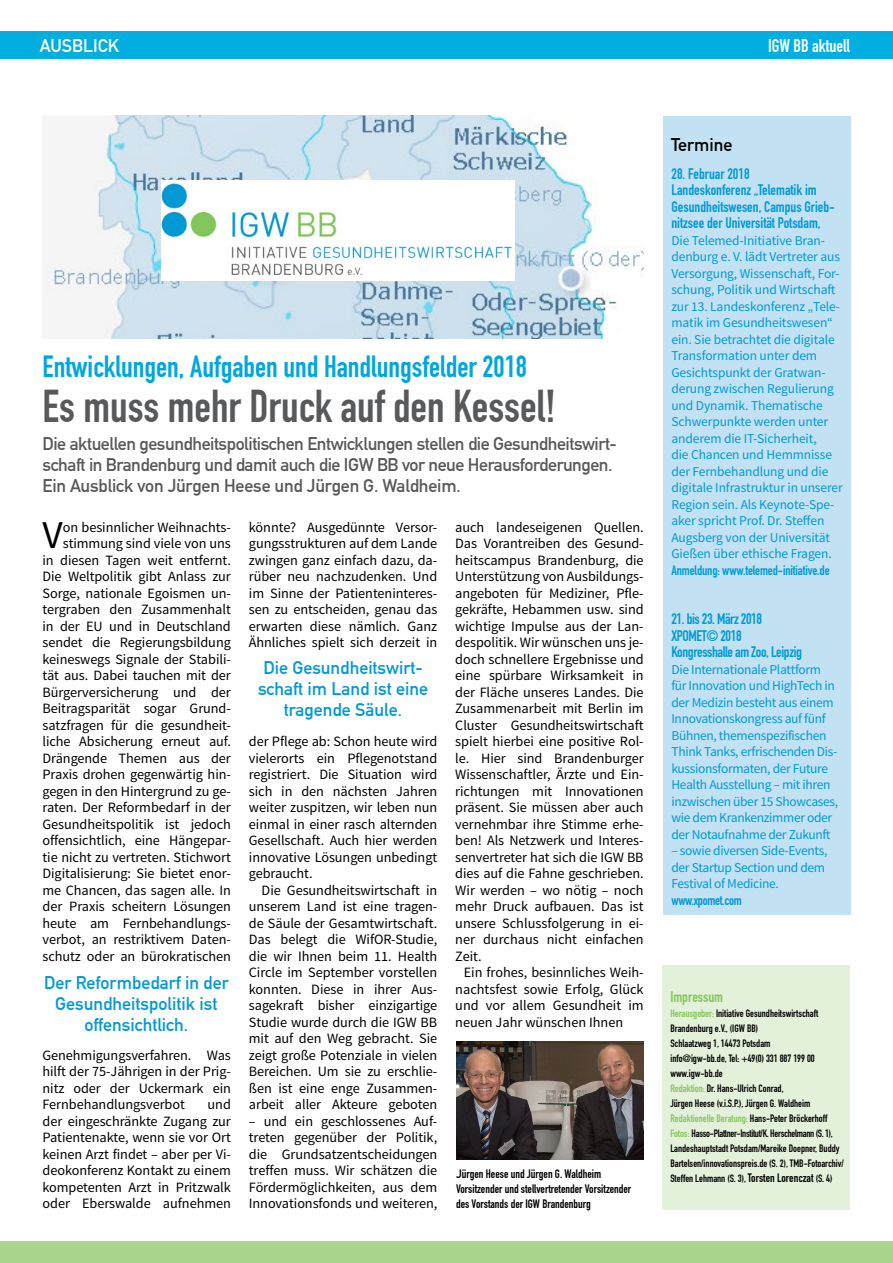
<style>
.page{position:relative;width:893px;height:1263px;background:#fff}
.page>*{position:absolute;margin:0;border:0;box-sizing:border-box;transform-origin:0 0}
.t1{font:45px "DIN Engschrift";color:#58595b}
.t2{font:39.45px "Source Sans Pro";color:#000}
.t3{font:30px "DIN Engschrift";color:#00a7dc}
.t4{font:18px/21px "DIN Mittelschrift";letter-spacing:-.025em;color:#58595b}
.t5{font:18px/21px "DIN Mittelschrift";color:#0099d5;text-align:center}
.t6{font:18px "DIN Engschrift";color:#fff}
.t7{font:18px "DIN Mittelschrift";color:#fff}
.t8{font:18px "DIN Mittelschrift";color:#000}
.t9{font:15px/16.5px "DIN Engschrift";color:#0099d5}
.t10{font:15px/16.5px "DIN Engschrift";letter-spacing:-.025em;color:#0099d5}
.t11{font:15px "DIN Engschrift";color:#85c55b}
.t12{font:14.25px/16.5px "Source Sans Pro";letter-spacing:-.005em;color:#000;text-align:justify}
.t13{font:13.5px/16.5px "Source Sans Pro";letter-spacing:-.015em;color:#0099d5}
.t14{font:13.5px "DIN Engschrift";letter-spacing:-.01em;color:#0099d5}
.t15{font:12px/15px "DIN Engschrift";color:#000}
.t16{font:10.5px/15px "DIN Engschrift";color:#000}
.s1{font-family:"DIN Mittelschrift"}
.s2{color:#85c55b}
.s3{font-size:12px}
</style>
<div class="page">
<div style="left:662px;top:965px;width:188px;height:244px;background:#e4f1da"></div>
<div style="left:663px;top:116px;width:187px;height:799px;background:#c2e2f3"></div>
<div style="left:0;top:32px;width:893px;height:27px;background:#00afdf"></div>
<div style="left:0;top:1241px;width:893px;height:22px;background:#a9d48b"></div>
<img style="left:456px;top:1042px;width:188px;height:118px">
<img style="left:43px;top:115px;width:601px;height:224px">
<img style="left:161px;top:180px;width:353px;height:100px">
<p class="t7" style="left:40px;top:35px;width:81px">AUSBLICK</p>
<p class="t6" style="left:768px;top:35px;width:83px">IGW BB aktuell</p>
<h3 class="t3" style="left:43px;top:349px;width:486px">Entwicklungen, Aufgaben und Handlungsfelder 2018</h3>
<h1 class="t1" style="left:43px;top:380px;width:515px">Es muss mehr Druck auf den Kessel!</h1>
<p class="t4" style="left:43px;top:433px;width:576px">Die aktuellen gesundheitspolitischen Entwicklungen stellen die Gesundheitswirt&shy;schaft in Brandenburg und damit auch die IGW BB vor neue Herausforderungen.<br>Ein Ausblick von Jürgen Heese und Jürgen G. Waldheim.</p>
<p class="t12" style="left:43px;top:519px;width:190px;text-align:right">on besinnlicher Weihnachts&shy;stimmung sind viele von uns<br>in diesen Tagen weit entfernt.<br>Die Weltpolitik gibt Anlass zur<br>Sorge, nationale Egoismen un&shy;tergraben den Zusammenhalt in der EU und in Deutschland sendet die Regierungsbildung keineswegs Signale der Stabili&shy;tät aus. Dabei tauchen mit der<br>Bürgerversicherung und der<br>Beitragsparität sogar Grund&shy;satzfragen für die gesundheit&shy;liche Absicherung erneut auf.<br>Drängende Themen aus der<br>Praxis drohen gegenwärtig hin&shy;gegen in den Hintergrund zu ge&shy;raten. Der Reformbedarf in der<br>Gesundheitspolitik ist jedoch offensichtlich, eine Hängepar&shy;tie nicht zu vertreten. Stichwort<br>Digitalisierung: Sie bietet enor&shy;me Chancen, das sagen alle. In der Praxis scheitern Lösungen heute am Fernbehandlungs&shy;verbot, an restriktivem Daten&shy;schutz oder an bürokratischen</p>
<h2 class="t2" style="left:43px;top:510px;width:22px">V</h2>
<p class="t5" style="left:44px;top:972px;width:186px">Der Reformbedarf in der<br>Gesundheitspolitik ist offensichtlich.</p>
<p class="t12" style="left:43px;top:1047px;width:190px">Genehmigungsverfahren. Was hilft der 75-Jährigen in der Prig&shy;nitz oder der Uckermark ein Fernbehandlungsverbot</p>
<p class="t12" style="left:43px;top:1096px;width:190px;text-indent:165px">und der eingeschränkte Zugang zur Patientenakte, wenn sie vor Ort keinen Arzt findet – aber per Vi&shy;deokonferenz Kontakt zu einem kompetenten Arzt in Pritzwalk oder Eberswalde aufnehmen</p>
<p class="t12" style="left:249px;top:519px;width:190px">könnte? Ausgedünnte Versor&shy;gungsstrukturen auf dem Lande zwingen ganz einfach dazu, da&shy;rüber neu nachzudenken. Und im Sinne der Patienteninteres&shy;sen zu entscheiden, genau das erwarten diese nämlich. Ganz Ähnliches spielt sich derzeit in</p>
<p class="t5" style="left:258px;top:657px;width:172px">Die Gesundheitswirt&shy;schaft im Land ist eine tragende Säule.</p>
<p class="t12" style="left:249px;top:733px;width:190px">der Pflege ab: Schon heute wird vielerorts ein Pflegenotstand registriert. Die Situation wird sich in den nächsten Jahren weiter zuspitzen, wir leben nun einmal in einer rasch alternden Gesellschaft. Auch hier werden innovative Lösungen unbedingt gebraucht.</p>
<p class="t12" style="left:249px;top:882px;width:190px;text-indent:13px">Die Gesundheitswirtschaft in unserem Land ist eine tragen&shy;de Säule der Gesamtwirtschaft.<br>Das belegt die WifOR-Studie, die wir Ihnen beim 11. Health Circle im September vorstellen konnten. Diese in ihrer Aus&shy;sagekraft bisher einzigartige Studie wurde durch die IGW BB mit auf den Weg gebracht. Sie zeigt große Potenziale in vielen Bereichen. Um sie zu erschlie&shy;ßen ist eine enge Zusammen&shy;arbeit aller Akteure geboten</p>
<p class="t12" style="left:249px;top:1113px;width:190px">– und ein geschlossenes Auf&shy;treten gegenüber der Politik, die Grundsatzentscheidungen treffen muss. Wir schätzen die Fördermöglichkeiten, aus dem Innovationsfonds und weiteren,</p>
<p class="t12" style="left:455px;top:519px;width:190px">auch landeseigenen Quellen.</p>
<p class="t12" style="left:455px;top:535px;width:190px">Das Vorantreiben des Gesund-</p>
<p class="t12" style="left:455px;top:552px;width:190px">heitscampus Brandenburg, die</p>
<p class="t12" style="left:455px;top:568px;width:190px">Unterstützung von Ausbildungs-</p>
<p class="t12" style="left:455px;top:585px;width:190px">angeboten für Mediziner, Pfle-</p>
<p class="t12" style="left:455px;top:601px;width:190px">gekräfte, Hebammen usw. sind</p>
<p class="t12" style="left:455px;top:618px;width:190px">wichtige Impulse aus der Lan-</p>
<p class="t12" style="left:455px;top:634px;width:190px">despolitik. Wir wünschen uns je-</p>
<p class="t12" style="left:455px;top:651px;width:190px">doch schnellere Ergebnisse und</p>
<p class="t12" style="left:455px;top:667px;width:190px">eine spürbare Wirksamkeit in</p>
<p class="t12" style="left:455px;top:684px;width:190px">der Fläche unseres Landes. Die</p>
<p class="t12" style="left:455px;top:700px;width:190px">Zusammenarbeit mit Berlin im</p>
<p class="t12" style="left:455px;top:717px;width:190px">Cluster Gesundheitswirtschaft</p>
<p class="t12" style="left:455px;top:733px;width:190px">spielt hierbei eine positive Rol-</p>
<p class="t12" style="left:455px;top:750px;width:190px">le. Hier sind Brandenburger</p>
<p class="t12" style="left:455px;top:766px;width:190px">Wissenschaftler, Ärzte und Ein-</p>
<p class="t12" style="left:455px;top:783px;width:190px">richtungen mit Innovationen</p>
<p class="t12" style="left:455px;top:799px;width:190px">präsent. Sie müssen aber auch</p>
<p class="t12" style="left:455px;top:816px;width:190px">vernehmbar ihre Stimme erhe-</p>
<p class="t12" style="left:455px;top:832px;width:190px">ben! Als Netzwerk und Interes-</p>
<p class="t12" style="left:455px;top:849px;width:190px">senvertreter hat sich die IGW BB</p>
<p class="t12" style="left:455px;top:865px;width:190px">dies auf die Fahne geschrieben.</p>
<p class="t12" style="left:455px;top:882px;width:190px">Wir werden – wo nötig – noch</p>
<p class="t12" style="left:455px;top:898px;width:190px">mehr Druck aufbauen. Das ist</p>
<p class="t12" style="left:455px;top:915px;width:190px">unsere Schlussfolgerung in ei-</p>
<p class="t12" style="left:455px;top:931px;width:190px">ner durchaus nicht einfachen</p>
<p class="t12" style="left:455px;top:948px;width:28px">Zeit.</p>
<p class="t12" style="left:464px;top:964px;width:181px">Ein frohes, besinnliches Weih-</p>
<p class="t12" style="left:455px;top:981px;width:190px">nachtsfest sowie Erfolg, Glück</p>
<p class="t12" style="left:455px;top:997px;width:190px">und vor allem Gesundheit im</p>
<p class="t12" style="left:455px;top:1014px;width:169px">neuen Jahr wünschen Ihnen</p>
<p class="t15" style="left:456px;top:1166px;width:177px"><span class="s1">J</span>ürgen Heese und Jürgen G. Waldheim<br>Vorsitzender und stellvertretender Vorsitzender des Vorstands der IGW Brandenburg</p>
<p class="t8" style="left:671px;top:134px;width:63px">Termine</p>
<p class="t9" style="left:671px;top:165px;width:165px">28. Februar 2018<br>Landeskonferenz „Telematik im<br>Gesundheitswesen, Campus Grieb&shy;nitzsee der Universität Potsdam,</p>
<p class="t13" style="left:671px;top:232px;width:173px">Die Telemed-Initiative Bran&shy;denburg e. V. lädt Vertreter aus<br>Versorgung, Wissenschaft, For&shy;schung, Politik und Wirtschaft zur 13. Landeskonferenz „Tele&shy;matik im Gesundheitswesen“ ein. Sie betrachtet die digitale<br>Transformation unter dem<br>Gesichtspunkt der Gratwan&shy;derung zwischen Regulierung und Dynamik. Thematische<br>Schwerpunkte werden unter anderem die IT-Sicherheit,<br>die Chancen und Hemmnisse der Fernbehandlung und die digitale Infrastruktur in unserer<br>Region sein. Als Keynote-Spe&shy;aker spricht Prof. Dr. Steffen<br>Augsberg von der Universität<br>Gießen über ethische Fragen.</p>
<p class="t14" style="left:671px;top:562px;width:160px">Anmeldung: www.telemed-initiative.de</p>
<p class="t10" style="left:671px;top:611px;width:132px">21. bis 23. März 2018<br>XPOMET© 2018<br>Kongresshalle am Zoo, Leipzig</p>
<p class="t13" style="left:671px;top:661px;width:168px">Die Internationale Plattform für Innovation und HighTech in der Medizin besteht aus einem<br>Innovationskongress auf fünf<br>Bühnen, themenspezifischen<br>Think Tanks, erfrischenden Dis&shy;kussionsformaten, der Future<br>Health Ausstellung – mit ihren inzwischen über 15 Showcases, wie dem Krankenzimmer oder der Notaufnahme der Zukunft</p>
<p class="t13" style="left:671px;top:842px;width:157px">– sowie diversen Side-Events, der Startup Section und dem<br>Festival of Medicine.</p>
<p class="t14" style="left:671px;top:892px;width:72px">www.xpomet.com</p>
<p class="t11" style="left:670px;top:987px;width:54px">Impressum</p>
<p class="t16" style="left:670px;top:1005px;width:175px"><span class="s2">Herausgeber:</span> Initiative Gesundheitswirtschaft Brandenburg e.V., (IGW BB)<br>Schlaatzweg 1, 14473 Potsdam<br>info@igw-bb.de, Tel: +49(0) 331 887 199 00 www.igw-bb.de<br><span class="s2">Redaktion:</span> Dr. Hans-Ulrich Conrad,<br>Jürgen Heese (v.i.S.P.), Jürgen G. Waldheim <span class="s2">Redaktionelle Beratung:</span> Hans-Peter Bröckerhoff <span class="s2">Fotos:</span> Hasso-Plattner-Institut/K. Herschelmann (S. 1), Landeshauptstadt Potsdam/Mareike Doepner, Buddy Bartelsen/innovationspreis.de (S. 2), TMB-Fotoarchiv/ Steffen Lehmann (S. 3), <span class="s3">Torsten Lorenczat</span> (S. 4)</p>
</div>
